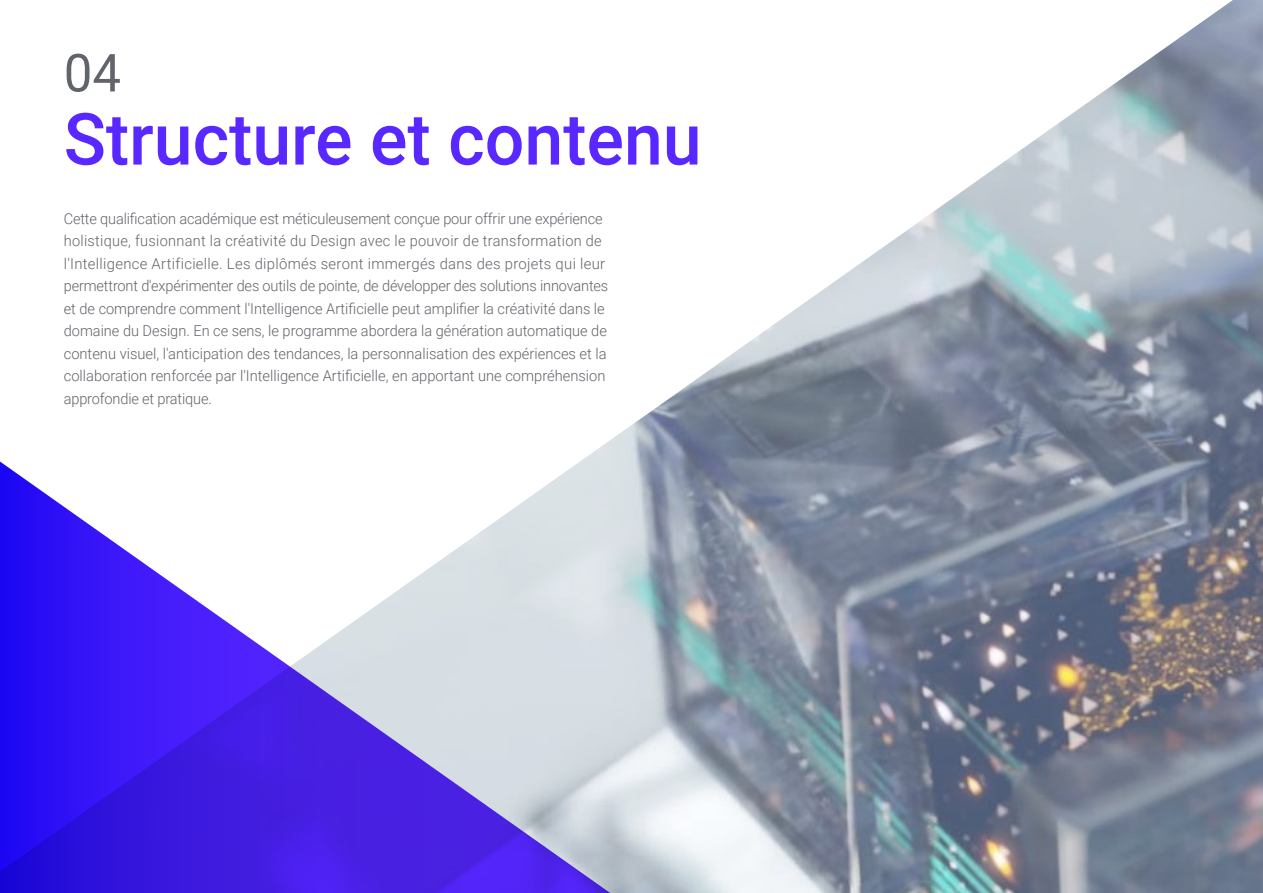
<style>
.page{position:relative;width:1263px;height:893px;background:#fff}
.page>*{position:absolute;margin:0;border:0;box-sizing:border-box;transform-origin:0 0}
.t1{font:500 72px "Roboto";color:#5927ff}
.t2{font:52.5px "Roboto";color:#61646a}
.t3{font:300 15px/22.5px "Roboto";color:#61646a}
</style>
<div class="page">
<img style="left:602px;top:0;width:661px;height:893px">
<svg style="left:0;top:446px;width:640px;height:447px"></svg>
<h2 class="t2" style="left:64px;top:36px;width:59px">04</h2>
<h1 class="t1" style="left:64px;top:89px;width:639px">Structure et contenu</h1>
<p class="t3" style="left:64px;top:207px;width:546px">Cette qualification académique est méticuleusement conçue pour offrir une expérience holistique, fusionnant la créativité du Design avec le pouvoir de transformation de l'Intelligence Artificielle. Les diplômés seront immergés dans des projets qui leur permettront d'expérimenter des outils de pointe, de développer des solutions innovantes et de comprendre comment l'Intelligence Artificielle peut amplifier la créativité dans le domaine du Design. En ce sens, le programme abordera la génération automatique de contenu visuel, l'anticipation des tendances, la personnalisation des expériences et la collaboration renforcée par l'Intelligence Artificielle, en apportant une compréhension approfondie et pratique.</p>
</div>
